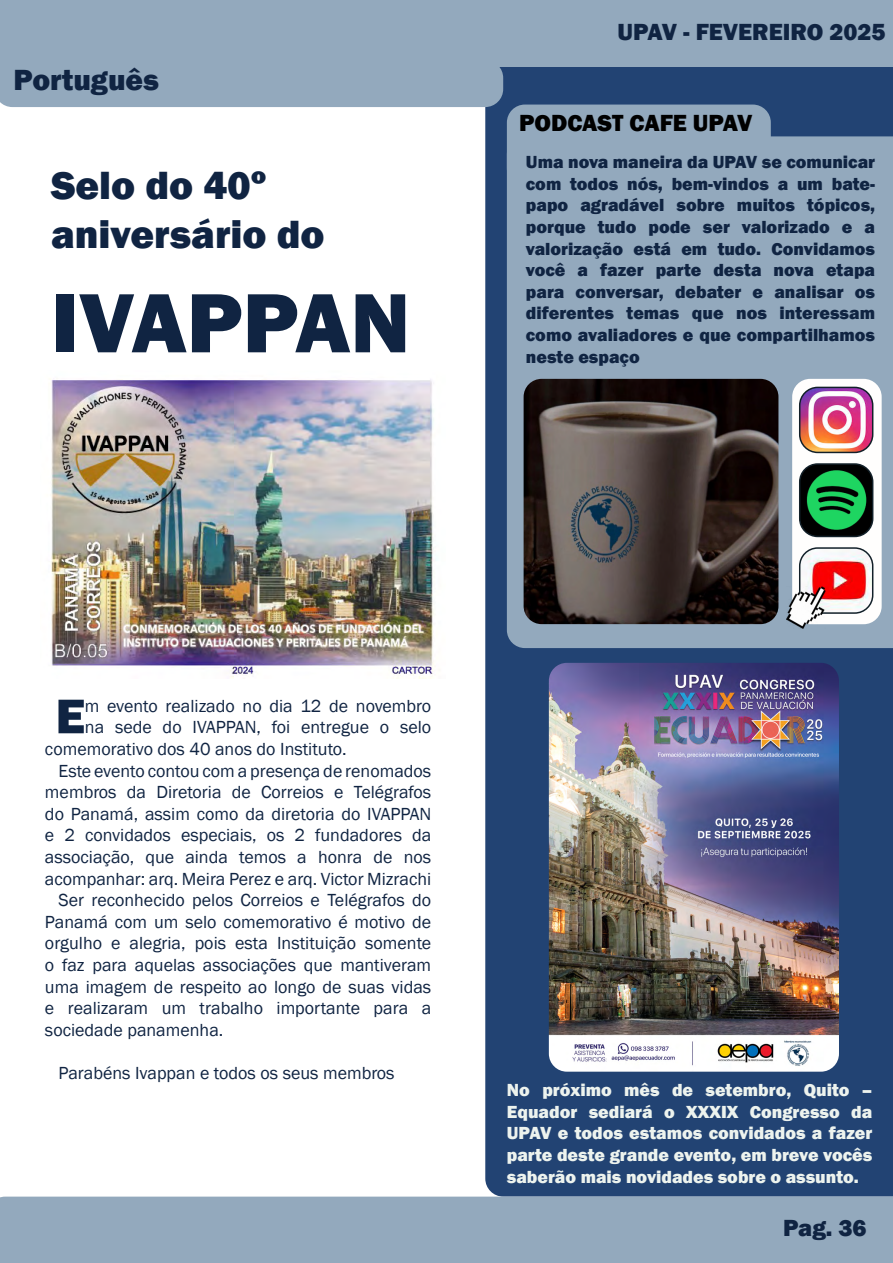
<style>
.page{position:relative;width:893px;height:1263px;background:#fff}
.page>*{position:absolute;margin:0;border:0;box-sizing:border-box;transform-origin:0 0}
.t1{font:800 87px "Franklin Gothic";color:#102442}
.t2{font:800 50.4px "Franklin Gothic";color:#102442}
.t3{font:800 40.5px/48.6px "Franklin Gothic";color:#102442}
.t4{font:800 30px "Franklin Gothic";color:#102442}
.t5{font:800 24px "Franklin Gothic";color:#102442}
.t6{font:800 24px "Franklin Gothic";color:#000}
.t7{font:18px "Franklin Gothic";color:#102442}
.t8{font:800 18px/21.6px "Franklin Gothic";color:#102442;text-align:justify}
.t9{font:800 18px/21.6px "Franklin Gothic";color:#edf3ee;text-align:justify}
</style>
<div class="page">
<div style="left:485px;top:67px;width:408px;height:1129px;background:#224373"></div>
<div style="left:507px;top:136px;width:386px;height:512px;background:#93a9bd"></div>
<div style="left:507px;top:105px;width:264px;height:81px;background:#93a9bd;border-radius:18px"></div>
<img style="left:549px;top:663px;width:290px;height:409px">
<img style="left:50px;top:378px;width:384px;height:300px">
<div style="left:0;top:67px;width:503px;height:40px;background:#93a9bd"></div>
<div style="left:0;top:0;width:893px;height:67px;background:#93a9bd"></div>
<div style="left:0;top:1196px;width:893px;height:67px;background:#93a9bd"></div>
<img style="left:524px;top:379px;width:254px;height:245px">
<div style="left:792px;top:379px;width:90px;height:245px;background:#fffefd;border-radius:18px"></div>
<img style="left:800px;top:387px;width:73px;height:65px">
<div style="left:799px;top:387px;width:74px;height:66px;border:2px solid #122029;border-radius:18px"></div>
<img style="left:800px;top:464px;width:73px;height:72px">
<div style="left:799px;top:463px;width:74px;height:74px;border:2px solid #122029;border-radius:18px"></div>
<img style="left:802px;top:549px;width:71px;height:64px">
<div style="left:799px;top:547px;width:74px;height:67px;border:2px solid #122029;border-radius:18px"></div>
<img style="left:787px;top:586px;width:39px;height:42px">
<h3 class="t4" style="left:14px;top:60px;width:147px">Português</h3>
<h3 class="t3" style="left:51px;top:161px;width:275px">Selo do 40º aniversário do</h3>
<h1 class="t1" style="left:51px;top:267px;width:361px">IVAPPAN</h1>
<h3 class="t5" style="left:618px;top:16px;width:270px">UPAV - FEVEREIRO 2025</h3>
<h3 class="t6" style="left:519px;top:108px;width:235px">PODCAST CAFE UPAV</h3>
<p class="t8" style="left:526px;top:151px;width:351px">Uma nova maneira da UPAV se comunicar com todos nós, bem-vindos a um bate&shy;papo agradável sobre muitos tópicos, porque tudo pode ser valorizado e a valorização está em tudo. Convidamos você a fazer parte desta nova etapa para conversar, debater e analisar os diferentes temas que nos interessam como avaliadores e que compartilhamos neste espaço</p>
<h2 class="t2" style="left:56px;top:684px;width:31px">E</h2>
<p class="t7" style="left:85px;top:694px;width:348px">m evento realizado no dia 12 de novembro</p>
<p class="t7" style="left:85px;top:716px;width:348px">na sede do IVAPPAN, foi entregue o selo</p>
<p class="t7" style="left:45px;top:738px;width:303px">comemorativo dos 40 anos do Instituto.</p>
<p class="t7" style="left:58px;top:759px;width:374px">Este evento contou com a presença de renomados</p>
<p class="t7" style="left:45px;top:781px;width:388px">membros da Diretoria de Correios e Telégrafos</p>
<p class="t7" style="left:45px;top:802px;width:388px">do Panamá, assim como da diretoria do IVAPPAN</p>
<p class="t7" style="left:45px;top:824px;width:388px">e 2 convidados especiais, os 2 fundadores da</p>
<p class="t7" style="left:45px;top:846px;width:388px">associação, que ainda temos a honra de nos</p>
<p class="t7" style="left:45px;top:867px;width:388px">acompanhar: arq. Meira Perez e arq. Victor Mizrachi</p>
<p class="t7" style="left:58px;top:889px;width:374px">Ser reconhecido pelos Correios e Telégrafos do</p>
<p class="t7" style="left:45px;top:910px;width:388px">Panamá com um selo comemorativo é motivo de</p>
<p class="t7" style="left:45px;top:932px;width:388px">orgulho e alegria, pois esta Instituição somente</p>
<p class="t7" style="left:45px;top:954px;width:388px">o faz para aquelas associações que mantiveram</p>
<p class="t7" style="left:45px;top:975px;width:388px">uma imagem de respeito ao longo de suas vidas</p>
<p class="t7" style="left:45px;top:997px;width:388px">e realizaram um trabalho importante para a</p>
<p class="t7" style="left:45px;top:1018px;width:180px">sociedade panamenha.</p>
<p class="t7" style="left:58px;top:1062px;width:338px">Parabéns Ivappan e todos os seus membros</p>
<p class="t9" style="left:507px;top:1079px;width:367px">No próximo mês de setembro, Quito – Equador sediará o XXXIX Congresso da UPAV e todos estamos convidados a fazer parte deste grande evento, em breve vocês saberão mais novidades sobre o assunto.</p>
<h3 class="t5" style="left:783px;top:1213px;width:85px">Pag. 36</h3>
</div>
